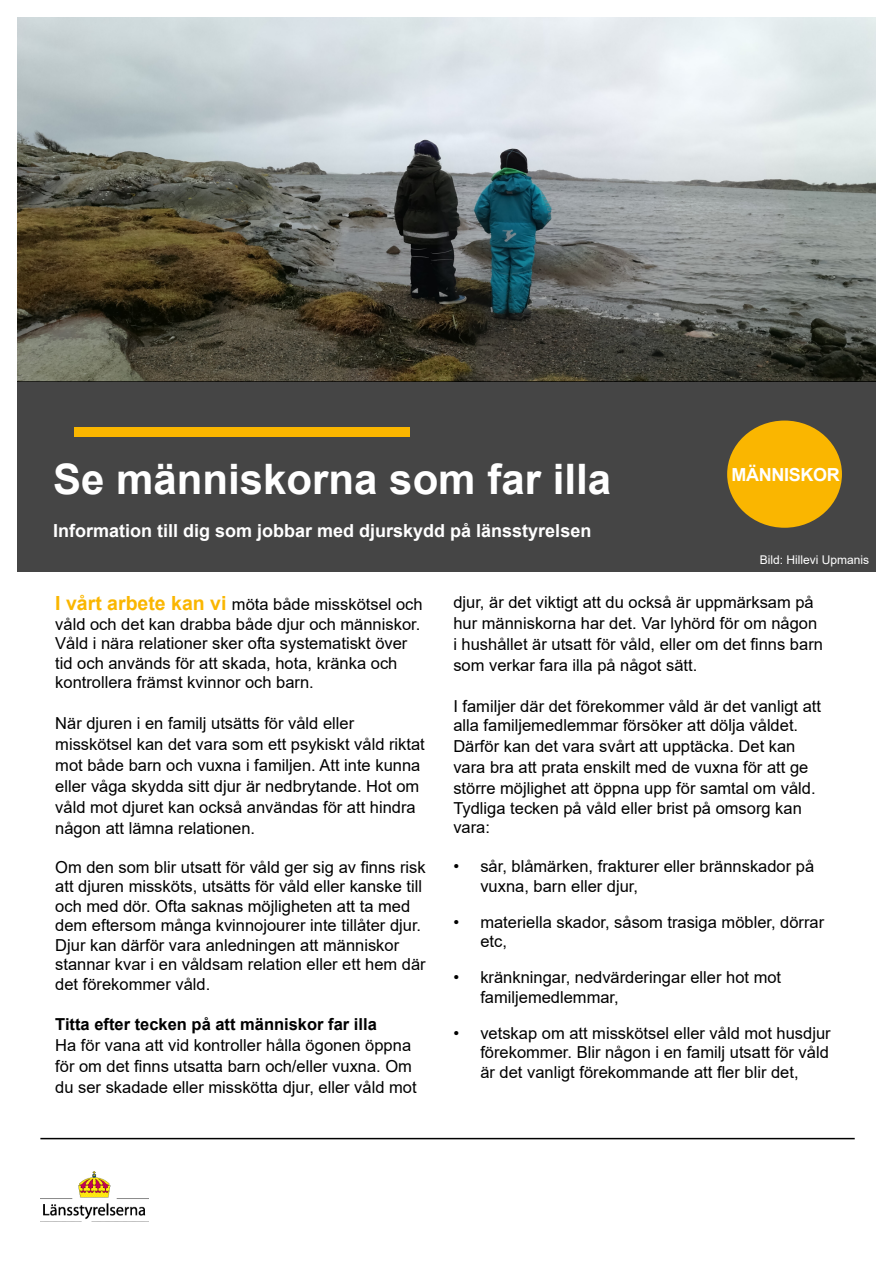
<style>
.page{position:relative;width:893px;height:1263px;background:#fff}
.page>*{position:absolute;margin:0;border:0;box-sizing:border-box;transform-origin:0 0}
.t1{font:700 42px "Arial";color:#fff}
.t2{font:700 18px "Arial";color:#fff}
.t3{font:700 18px "Arial";letter-spacing:-.02em;color:#fff}
.t4{font:16.5px/19.5px "Arial";color:#000}
.t5{font:700 16.5px "Arial";color:#000}
.t6{font:12px "Arial";color:#fff}
.s1{font-weight:700;font-size:19.5px;color:#fab600}
</style>
<div class="page">
<hr style="left:40px;top:1138px;width:815px;height:1px;background:#000">
<img style="left:17px;top:17px;width:859px;height:364px">
<div style="left:17px;top:381px;width:859px;height:191px;background:#454545"></div>
<div style="left:74px;top:428px;width:336px;height:9px;background:#fab600"></div>
<div style="left:727px;top:421px;width:115px;height:107px;background:#fab600;border-radius:50%"></div>
<img style="left:40px;top:1172px;width:108px;height:48px">
<h1 class="t1" style="left:53px;top:450px;width:559px">Se människorna som far illa</h1>
<p class="t2" style="left:53px;top:518px;width:540px">Information till dig som jobbar med djurskydd på länsstyrelsen</p>
<p class="t3" style="left:731px;top:462px;width:110px">MÄNNISKOR</p>
<p class="t6" style="left:760px;top:551px;width:111px">Bild: Hillevi Upmanis</p>
<p class="t4" style="left:55px;top:595px;width:369px"><span class="s1">I vårt arbete kan vi</span> möta både misskötsel och våld och det kan drabba både djur och människor.<br>Våld i nära relationer sker ofta systematiskt över tid och används för att skada, hota, kränka och kontrollera främst kvinnor och barn.</p>
<p class="t4" style="left:55px;top:712px;width:371px;line-height:21px">När djuren i en familj utsätts för våld eller misskötsel kan det vara som ett psykiskt våld riktat mot både barn och vuxna i familjen. Att inte kunna eller våga skydda sitt djur är nedbrytande. Hot om våld mot djuret kan också användas för att hindra någon att lämna relationen.</p>
<p class="t4" style="left:55px;top:857px;width:372px">Om den som blir utsatt för våld ger sig av finns risk</p>
<p class="t4" style="left:55px;top:877px;width:372px">att djuren missköts, utsätts för våld eller kanske till och med dör. Ofta saknas möjligheten att ta med dem eftersom många kvinnojourer inte tillåter djur.<br>Djur kan därför vara anledningen att människor stannar kvar i en våldsam relation eller ett hem där det förekommer våld.</p>
<h2 class="t5" style="left:55px;top:1013px;width:323px">Titta efter tecken på att människor far illa</h2>
<p class="t4" style="left:55px;top:1036px;width:357px">Ha för vana att vid kontroller hålla ögonen öppna</p>
<p class="t4" style="left:55px;top:1057px;width:358px">för om det finns utsatta barn och/eller vuxna. Om</p>
<p class="t4" style="left:55px;top:1078px;width:363px">du ser skadade eller misskötta djur, eller våld mot</p>
<p class="t4" style="left:453px;top:592px;width:365px;line-height:21px">djur, är det viktigt att du också är uppmärksam på hur människorna har det. Var lyhörd för om någon</p>
<p class="t4" style="left:453px;top:634px;width:371px">i hushållet är utsatt för våld, eller om det finns barn</p>
<p class="t4" style="left:453px;top:655px;width:245px">som verkar fara illa på något sätt.</p>
<p class="t4" style="left:453px;top:696px;width:369px">I familjer där det förekommer våld är det vanligt att alla familjemedlemmar försöker att dölja våldet.</p>
<p class="t4" style="left:453px;top:736px;width:364px;line-height:21px">Därför kan det vara svårt att upptäcka. Det kan vara bra att prata enskilt med de vuxna för att ge större möjlighet att öppna upp för samtal om våld.</p>
<p class="t4" style="left:453px;top:798px;width:350px">Tydliga tecken på våld eller brist på omsorg kan vara:</p>
<p class="t4" style="left:480px;top:856px;width:335px;text-indent:-27px">• sår, blåmärken, frakturer eller brännskador på vuxna, barn eller djur,</p>
<p class="t4" style="left:480px;top:912px;width:345px;text-indent:-27px">• materiella skador, såsom trasiga möbler, dörrar etc,</p>
<p class="t4" style="left:480px;top:967px;width:302px;text-indent:-27px">• kränkningar, nedvärderingar eller hot mot familjemedlemmar,</p>
<p class="t4" style="left:453px;top:1023px;width:379px">• vetskap om att misskötsel eller våld mot husdjur</p>
<p class="t4" style="left:480px;top:1043px;width:350px">förekommer. Blir någon i en familj utsatt för våld</p>
<p class="t4" style="left:480px;top:1062px;width:320px">är det vanligt förekommande att fler blir det,</p>
</div>
